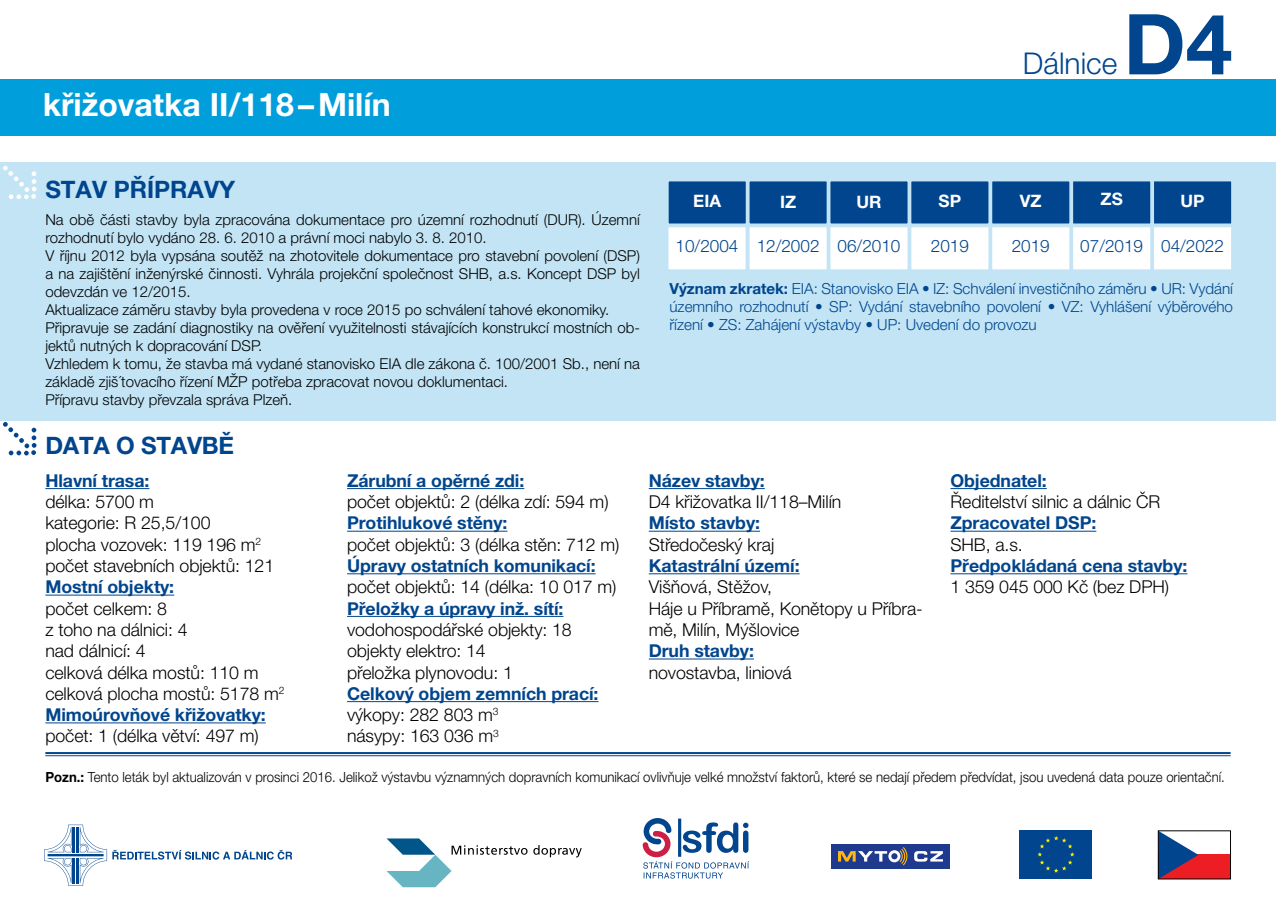
<style>
.page{position:relative;width:1276px;height:908px;background:#fff}
.page>*{position:absolute;margin:0;border:0;box-sizing:border-box;transform-origin:0 0}
.t1{font:700 84px "Helvetica Neue LT Pro";color:#00458d}
.t2{font:700 32px "Helvetica Neue LT Pro";color:#fff}
.t3{font:300 30px "Helvetica Neue LT Pro";color:#00458d}
.t4{font:700 24px "Helvetica Neue LT Pro";color:#00458d}
.t5{font:300 17.8px/21.2px "Helvetica Neue LT Pro";letter-spacing:-.005em;color:#000}
.t6{font:700 17.8px "Helvetica Neue LT Pro";letter-spacing:-.005em;color:#00458d}
.t7{font:300 17.2px "Helvetica Neue LT Pro";color:#00458d}
.t8{font:700 17.2px "Helvetica Neue LT Pro";color:#fff}
.t9{font:300 15.2px/18.2px "Helvetica Neue LT Pro";color:#00458d;text-align:justify}
.t10{font:300 15px/18px "Helvetica Neue LT Pro";color:#000}
.t11{font:300 14px "Helvetica Neue LT Pro";color:#000;scale:.94 1}
.s1{font-weight:700}
.s2{font-weight:700;color:#00458d}
</style>
<div class="page">
<div style="left:0;top:79px;width:1276px;height:57px;background:#009fdb"></div>
<div style="left:0;top:162px;width:1276px;height:258px;background:#c2e4f5"></div>
<svg style="left:3px;top:165px;width:34px;height:34px"></svg>
<div style="left:1153px;top:180px;width:79px;height:44px;background:#00458d"></div>
<div style="left:1152px;top:179px;width:81px;height:46px;border:2px solid #c2e4f5"></div>
<div style="left:991px;top:180px;width:79px;height:44px;background:#00458d"></div>
<div style="left:990px;top:179px;width:81px;height:46px;border:2px solid #c2e4f5"></div>
<div style="left:829px;top:180px;width:79px;height:44px;background:#00458d"></div>
<div style="left:828px;top:179px;width:81px;height:46px;border:2px solid #c2e4f5"></div>
<div style="left:1072px;top:180px;width:79px;height:44px;background:#00458d"></div>
<div style="left:1071px;top:179px;width:81px;height:46px;border:2px solid #c2e4f5"></div>
<div style="left:910px;top:180px;width:79px;height:44px;background:#00458d"></div>
<div style="left:909px;top:179px;width:81px;height:46px;border:2px solid #c2e4f5"></div>
<div style="left:748px;top:180px;width:79px;height:44px;background:#00458d"></div>
<div style="left:747px;top:179px;width:81px;height:46px;border:2px solid #c2e4f5"></div>
<div style="left:668px;top:180px;width:78px;height:44px;background:#00458d"></div>
<div style="left:667px;top:179px;width:80px;height:46px;border:2px solid #c2e4f5"></div>
<div style="left:1153px;top:226px;width:79px;height:44px;background:#fff"></div>
<div style="left:1152px;top:225px;width:81px;height:46px;border:2px solid #c2e4f5"></div>
<div style="left:991px;top:226px;width:79px;height:44px;background:#fff"></div>
<div style="left:990px;top:225px;width:81px;height:46px;border:2px solid #c2e4f5"></div>
<div style="left:829px;top:226px;width:79px;height:44px;background:#fff"></div>
<div style="left:828px;top:225px;width:81px;height:46px;border:2px solid #c2e4f5"></div>
<div style="left:1072px;top:226px;width:79px;height:44px;background:#fff"></div>
<div style="left:1071px;top:225px;width:81px;height:46px;border:2px solid #c2e4f5"></div>
<div style="left:910px;top:226px;width:79px;height:44px;background:#fff"></div>
<div style="left:909px;top:225px;width:81px;height:46px;border:2px solid #c2e4f5"></div>
<div style="left:748px;top:226px;width:79px;height:44px;background:#fff"></div>
<div style="left:747px;top:225px;width:81px;height:46px;border:2px solid #c2e4f5"></div>
<div style="left:667px;top:226px;width:79px;height:44px;background:#fff"></div>
<div style="left:666px;top:225px;width:81px;height:46px;border:2px solid #c2e4f5"></div>
<div style="left:1019px;top:830px;width:72px;height:48px;background:#00458d"></div>
<svg style="left:1037px;top:836px;width:37px;height:36px"></svg>
<div style="left:1158px;top:854px;width:72px;height:24px;background:#ed1d24"></div>
<svg style="left:1160px;top:832px;width:38px;height:44px"></svg>
<svg style="left:44px;top:824px;width:248px;height:61px"></svg>
<svg style="left:642px;top:818px;width:107px;height:60px"></svg>
<hr style="left:45px;top:751px;width:1185px;height:2px;background:#00458d">
<hr style="left:45px;top:755px;width:1185px;height:1px;background:#00458d">
<hr style="left:45px;top:488px;width:104px;height:1px;background:#00458d">
<hr style="left:45px;top:594px;width:129px;height:1px;background:#00458d">
<hr style="left:45px;top:722px;width:221px;height:1px;background:#00458d">
<hr style="left:347px;top:488px;width:177px;height:1px;background:#00458d">
<hr style="left:347px;top:530px;width:160px;height:1px;background:#00458d">
<hr style="left:347px;top:573px;width:248px;height:1px;background:#00458d">
<hr style="left:347px;top:615px;width:216px;height:1px;background:#00458d">
<hr style="left:347px;top:700px;width:251px;height:1px;background:#00458d">
<hr style="left:649px;top:488px;width:115px;height:1px;background:#00458d">
<hr style="left:649px;top:530px;width:111px;height:1px;background:#00458d">
<hr style="left:649px;top:573px;width:150px;height:1px;background:#00458d">
<hr style="left:649px;top:658px;width:105px;height:1px;background:#00458d">
<hr style="left:950px;top:488px;width:96px;height:1px;background:#00458d">
<hr style="left:950px;top:530px;width:146px;height:1px;background:#00458d">
<hr style="left:950px;top:573px;width:237px;height:1px;background:#00458d">
<svg style="left:3px;top:422px;width:34px;height:33px"></svg>
<svg style="left:386px;top:838px;width:141px;height:48px"></svg>
<svg style="left:533px;top:845px;width:49px;height:12px"></svg>
<div style="left:831px;top:843px;width:119px;height:24px;background:#1e398d"></div>
<svg style="left:838px;top:847px;width:69px;height:18px"></svg>
<svg style="left:914px;top:851px;width:29px;height:10px"></svg>
<h2 class="t2" style="left:43px;top:85px;width:350px">křižovatka II/118–Milín</h2>
<h3 class="t4" style="left:45px;top:175px;width:191px">STAV PŘÍPRAVY</h3>
<p class="t10" style="left:45px;top:210px;width:596px">Na obě části stavby byla zpracována dokumentace pro územní rozhodnutí (DUR). Územní rozhodnutí bylo vydáno 28. 6. 2010 a právní moci nabylo 3. 8. 2010.<br>V říjnu 2012 byla vypsána soutěž na zhotovitele dokumentace pro stavební povolení (DSP) a na zajištění inženýrské činnosti. Vyhrála projekční společnost SHB, a.s. Koncept DSP byl odevzdán ve 12/2015.<br>Aktualizace záměru stavby byla provedena v roce 2015 po schválení tahové ekonomiky.<br>Připravuje se zadání diagnostiky na ověření využitelnosti stávajících konstrukcí mostních ob&shy;jektů nutných k dopracování DSP.<br>Vzhledem k tomu, že stavba má vydané stanovisko EIA dle zákona č. 100/2001 Sb., není na základě zjiš´tovacího řízení MŽP potřeba zpracovat novou doklumentaci.<br>Přípravu stavby převzala správa Plzeň.</p>
<h3 class="t3" style="left:1023px;top:45px;width:96px">Dálnice</h3>
<h1 class="t1" style="left:1123px;top:-8px;width:110px">D4</h1>
<p class="t8" style="left:693px;top:190px;width:29px">EIA</p>
<p class="t8" style="left:780px;top:191px;width:18px">IZ</p>
<p class="t8" style="left:856px;top:191px;width:27px">UR</p>
<p class="t8" style="left:938px;top:190px;width:24px">SP</p>
<p class="t8" style="left:1020px;top:190px;width:23px">VZ</p>
<p class="t8" style="left:1100px;top:188px;width:24px">ZS</p>
<p class="t8" style="left:1180px;top:190px;width:26px">UP</p>
<p class="t7" style="left:675px;top:235px;width:226px">10/2004 12/2002 06/2010</p>
<p class="t7" style="left:931px;top:235px;width:40px">2019</p>
<p class="t7" style="left:1011px;top:235px;width:40px">2019</p>
<p class="t7" style="left:1080px;top:235px;width:145px">07/2019 04/2022</p>
<p class="t9" style="left:669px;top:279px;width:565px"><span class="s1">Význam zkratek:</span> EIA: Stanovisko EIA • IZ: Schválení investičního záměru • UR: Vydání územního rozhodnutí • SP: Vydání stavebního povolení • VZ: Vyhlášení výběrového řízení • ZS: Zahájení výstavby • UP: Uvedení do provozu</p>
<h3 class="t4" style="left:45px;top:430px;width:190px">DATA O STAVBĚ</h3>
<p class="t6" style="left:45px;top:469px;width:106px">Hlavní trasa:</p>
<p class="t5" style="left:45px;top:490px;width:230px">délka: 5700 m<br>kategorie: R 25,5/100<br>plocha vozovek: 119 196 m<sup>2 </sup>počet stavebních objektů: 121</p>
<p class="t6" style="left:45px;top:575px;width:130px">Mostní objekty:</p>
<p class="t5" style="left:45px;top:597px;width:241px">počet celkem: 8<br>z toho na dálnici: 4<br>nad dálnicí: 4<br>celková délka mostů: 110 m celková plocha mostů: 5178 m<sup>2<br></sup><span class="s2">Mimoúrovňové křižovatky:</span></p>
<p class="t5" style="left:45px;top:724px;width:215px">počet: 1 (délka větví: 497 m)</p>
<p class="t6" style="left:347px;top:469px;width:179px">Zárubní a opěrné zdi:</p>
<p class="t5" style="left:347px;top:490px;width:263px">počet objektů: 2 (délka zdí: 594 m)</p>
<p class="t6" style="left:347px;top:512px;width:162px">Protihlukové stěny:</p>
<p class="t5" style="left:347px;top:533px;width:274px">počet objektů: 3 (délka stěn: 712 m)</p>
<p class="t6" style="left:347px;top:554px;width:250px">Úpravy ostatních komunikací:</p>
<p class="t5" style="left:347px;top:575px;width:271px">počet objektů: 14 (délka: 10 017 m)</p>
<p class="t6" style="left:347px;top:597px;width:218px">Přeložky a úpravy inž. sítí:</p>
<p class="t5" style="left:347px;top:618px;width:226px">vodohospodářské objekty: 18 objekty elektro: 14<br>přeložka plynovodu: 1</p>
<p class="t5" style="left:347px;top:682px;width:253px"><span class="s2">Celkový objem zemních prací: </span>výkopy: 282 803 m<sup>3<br></sup>násypy: 163 036 m<sup>3</sup></p>
<p class="t6" style="left:649px;top:469px;width:117px">Název stavby:</p>
<p class="t5" style="left:649px;top:490px;width:194px">D4 křižovatka II/118–Milín</p>
<p class="t6" style="left:649px;top:512px;width:113px">Místo stavby:</p>
<p class="t5" style="left:649px;top:533px;width:127px">Středočeský kraj</p>
<p class="t6" style="left:649px;top:554px;width:152px">Katastrální území:</p>
<p class="t5" style="left:649px;top:575px;width:275px">Višňová, Stěžov,<br>Háje u Příbramě, Konětopy u Příbra&shy;mě, Milín, Mýšlovice</p>
<p class="t6" style="left:649px;top:639px;width:107px">Druh stavby:</p>
<p class="t5" style="left:649px;top:661px;width:144px">novostavba, liniová</p>
<p class="t6" style="left:950px;top:469px;width:98px">Objednatel:</p>
<p class="t5" style="left:950px;top:490px;width:211px">Ředitelství silnic a dálnic ČR</p>
<p class="t6" style="left:950px;top:512px;width:147px">Zpracovatel DSP:</p>
<p class="t5" style="left:950px;top:533px;width:74px">SHB, a.s.</p>
<p class="t6" style="left:950px;top:554px;width:238px">Předpokládaná cena stavby:</p>
<p class="t5" style="left:950px;top:575px;width:220px">1 359 045 000 Kč (bez DPH)</p>
<p class="t11" style="left:45px;top:767px;width:1256px"><span class="s1">Pozn.:</span> Tento leták byl aktualizován v prosinci 2016. Jelikož výstavbu významných dopravních komunikací ovlivňuje velké množství faktorů, které se nedají předem předvídat, jsou uvedená data pouze orientační.</p>
</div>
